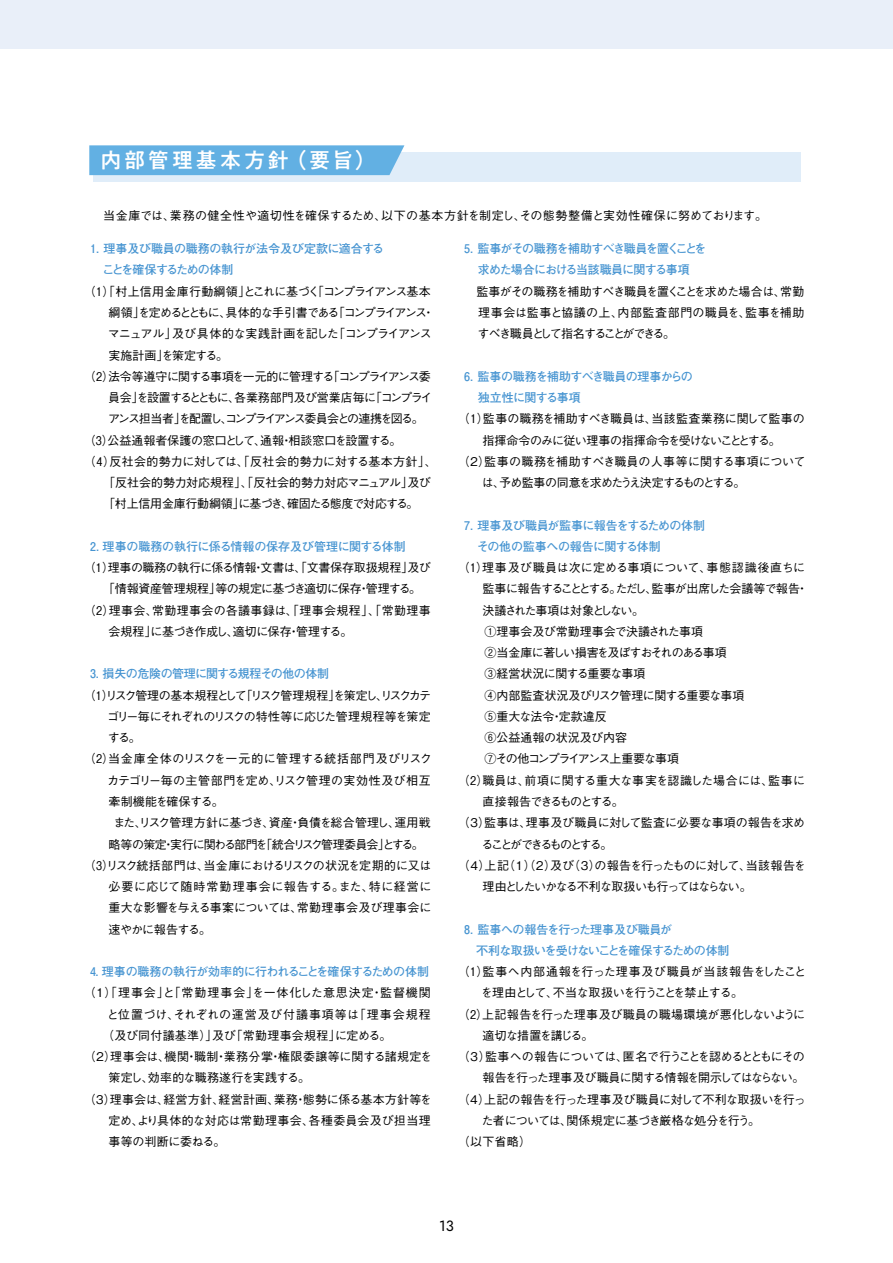
<style>
.page{position:relative;width:893px;height:1263px;background:#fff}
.page>*{position:absolute;margin:0;border:0;box-sizing:border-box;transform-origin:0 0}
.t1{font:500 21px "PA1 Gothic Std";letter-spacing:.135em;color:#fff}
.t2{font:14.85px "Jost";color:#000}
.t3{font:500 12px/21.3px "Gothic BBB Pro";letter-spacing:-.03em;color:#000;text-align:justify}
.t4{font:500 12px "Gothic BBB Pro";color:#000}
.t5{font:500 12px "Gothic BBB Pro";letter-spacing:-.01em;color:#000}
.t6{font:700 12px/21.3px "Futo Go B101 Pro";letter-spacing:-.045em;color:#4694d1}
.t7{font:500 12px "Gothic BBB Pro";letter-spacing:.03em;color:#000}
.t8{font:500 12px "Gothic BBB Pro";letter-spacing:-.06em;color:#000}
.t9{font:500 12px "Gothic BBB Pro";letter-spacing:.035em;color:#000}
.t10{font:500 12px "Gothic BBB Pro";letter-spacing:.02em;color:#000}
.t11{font:500 12px "Gothic BBB Pro";letter-spacing:-.115em;color:#000}
.t12{font:500 12px "Gothic BBB Pro";letter-spacing:-.05em;color:#000}
.t13{font:500 12px "Gothic BBB Pro";letter-spacing:-.07em;color:#000}
.t14{font:500 12px "Gothic BBB Pro";letter-spacing:.08em;color:#000}
.t15{font:500 12px "Gothic BBB Pro";letter-spacing:-.065em;color:#000}
.t16{font:700 12px/21.3px "Futo Go B101 Pro";letter-spacing:-.075em;color:#4694d1}
.t17{font:700 12px/21.3px "Futo Go B101 Pro";letter-spacing:-.065em;color:#4694d1}
.t18{font:500 12px "Gothic BBB Pro";letter-spacing:-.08em;color:#000}
.t19{font:700 12px/21.3px "Futo Go B101 Pro";letter-spacing:-.02em;color:#4694d1}
.t20{font:500 12px "Gothic BBB Pro";letter-spacing:-.12em;color:#000}
.t21{font:500 12px "Gothic BBB Pro";letter-spacing:-.135em;color:#000}
.t22{font:500 12px "Gothic BBB Pro";letter-spacing:-.005em;color:#000}
.t23{font:500 12px "Gothic BBB Pro";letter-spacing:.04em;color:#000}
.t24{font:500 12px "Gothic BBB Pro";letter-spacing:-.09em;color:#000}
.t25{font:700 12px "Futo Go B101 Pro";letter-spacing:-.015em;color:#4694d1}
.t26{font:500 12px "Gothic BBB Pro";letter-spacing:.045em;color:#000}
.t27{font:500 12px "Gothic BBB Pro";letter-spacing:-.095em;color:#000}
.t28{font:500 12px "Gothic BBB Pro";letter-spacing:-.105em;color:#000}
.t29{font:500 12px "Gothic BBB Pro";letter-spacing:-.13em;color:#000}
.t30{font:500 12px "Gothic BBB Pro";letter-spacing:-.125em;color:#000}
.t31{font:500 12px "Gothic BBB Pro";letter-spacing:-.195em;color:#000}
</style>
<div class="page">
<div style="left:94px;top:152px;width:707px;height:30px;background:#e0edf9"></div>
<div style="left:89px;top:145px;width:315px;height:30px;background:#62b0e3"></div>
<div style="left:0;top:0;width:893px;height:49px;background:#e9eff9"></div>
<h1 class="t1" style="left:100px;top:147px;width:277px">内部管理基本方針（要旨）</h1>
<p class="t7" style="left:90px;top:206px;width:678px">　当金庫では、業務の健全性や適切性を確保するため、以下の基本方針を制定し、その態勢整備と実効性確保に努めております。</p>
<p class="t19" style="left:103px;top:236px;width:283px;text-indent:-12px">1. 理事及び職員の職務の執行が法令及び定款に適合することを確保するための体制</p>
<p class="t3" style="left:84px;top:279px;width:348px">（1）「村上信用金庫行動綱領」とこれに基づく「コンプライアンス基本</p>
<p class="t20" style="left:109px;top:303px;width:328px">綱領」を定めるとともに、具体的な手引書である「コンプライアンス・</p>
<p class="t8" style="left:108px;top:324px;width:326px">マニュアル」及び具体的な実践計画を記した「コンプライアンス</p>
<p class="t4" style="left:109px;top:345px;width:121px">実施計画」を策定する。</p>
<p class="t13" style="left:84px;top:367px;width:348px">（2）法令等遵守に関する事項を一元的に管理する「コンプライアンス委</p>
<p class="t12" style="left:108px;top:388px;width:326px">員会」を設置するとともに、各業務部門及び営業店毎に「コンプライ</p>
<p class="t21" style="left:108px;top:409px;width:317px">アンス担当者」を配置し、コンプライアンス委員会との連携を図る。</p>
<p class="t4" style="left:84px;top:430px;width:319px">（3）公益通報者保護の窓口として、通報・相談窓口を設置する。</p>
<p class="t4" style="left:84px;top:452px;width:354px">（4）反社会的勢力に対しては、「反社会的勢力に対する基本方針」、</p>
<p class="t4" style="left:103px;top:473px;width:329px">「反社会的勢力対応規程」、「反社会的勢力対応マニュアル」及び</p>
<p class="t3" style="left:103px;top:492px;width:317px">「村上信用金庫行動綱領」に基づき、確固たる態度で対応する。</p>
<p class="t25" style="left:90px;top:537px;width:317px">2. 理事の職務の執行に係る情報の保存及び管理に関する体制</p>
<p class="t3" style="left:84px;top:555px;width:348px">（1）理事の職務の執行に係る情報・文書は、「文書保存取扱規程」及び</p>
<p class="t3" style="left:103px;top:577px;width:320px">「情報資産管理規程」等の規定に基づき適切に保存・管理する。</p>
<p class="t7" style="left:84px;top:600px;width:348px">（2）理事会、常勤理事会の各議事録は、「理事会規程」、「常勤理事</p>
<p class="t3" style="left:109px;top:619px;width:245px">会規程」に基づき作成し、適切に保存・管理する。</p>
<p class="t6" style="left:90px;top:662px;width:240px">3. 損失の危険の管理に関する規程その他の体制</p>
<p class="t11" style="left:84px;top:685px;width:349px">（1）リスク管理の基本規程として「リスク管理規程」を策定し、リスクカテ</p>
<p class="t15" style="left:107px;top:707px;width:325px">ゴリー毎にそれぞれのリスクの特性等に応じた管理規程等を策定</p>
<p class="t3" style="left:108px;top:725px;width:34px">する。</p>
<p class="t9" style="left:84px;top:749px;width:349px">（2）当金庫全体のリスクを一元的に管理する統括部門及びリスク</p>
<p class="t7" style="left:107px;top:771px;width:325px">カテゴリー毎の主管部門を定め、リスク管理の実効性及び相互</p>
<p class="t5" style="left:109px;top:792px;width:117px">牽制機能を確保する。</p>
<p class="t5" style="left:103px;top:813px;width:330px">　また、リスク管理方針に基づき、資産・負債を総合管理し、運用戦</p>
<p class="t18" style="left:109px;top:834px;width:317px">略等の策定・実行に関わる部門を「統合リスク管理委員会」とする。</p>
<p class="t3" style="left:84px;top:853px;width:349px">（3）リスク統括部門は、当金庫におけるリスクの状況を定期的に又は</p>
<p class="t26" style="left:109px;top:877px;width:324px">必要に応じて随時常勤理事会に報告する。また、特に経営に</p>
<p class="t5" style="left:109px;top:898px;width:324px">重大な影響を与える事案については、常勤理事会及び理事会に</p>
<p class="t3" style="left:109px;top:917px;width:104px">速やかに報告する。</p>
<p class="t6" style="left:90px;top:959px;width:340px">4. 理事の職務の執行が効率的に行われることを確保するための体制</p>
<p class="t14" style="left:84px;top:983px;width:348px">（１）「理事会」と「常勤理事会」を一体化した意思決定・監督機関</p>
<p class="t14" style="left:107px;top:1004px;width:325px">と位置づけ、それぞれの運営及び付議事項等は「理事会規程</p>
<p class="t10" style="left:102px;top:1026px;width:291px">（及び同付議基準）」及び「常勤理事会規程」に定める。</p>
<p class="t9" style="left:84px;top:1047px;width:350px">（２）理事会は、機関・職制・業務分掌・権限委譲等に関する諸規定を</p>
<p class="t5" style="left:109px;top:1068px;width:203px">策定し、効率的な職務遂行を実践する。</p>
<p class="t10" style="left:84px;top:1089px;width:350px">（３）理事会は、経営方針、経営計画、業務・態勢に係る基本方針等を</p>
<p class="t9" style="left:109px;top:1111px;width:324px">定め、より具体的な対応は常勤理事会、各種委員会及び担当理</p>
<p class="t5" style="left:109px;top:1132px;width:118px">事等の判断に委ねる。</p>
<p class="t16" style="left:464px;top:236px;width:244px">5. 監事がその職務を補助すべき職員を置くことを　求めた場合における当該職員に関する事項</p>
<p class="t3" style="left:477px;top:279px;width:329px;text-indent:-13px">　監事がその職務を補助すべき職員を置くことを求めた場合は、常勤理事会は監事と協議の上、内部監査部門の職員を、監事を補助すべき職員として指名することができる。</p>
<p class="t6" style="left:464px;top:364px;width:230px">6. 監事の職務を補助すべき職員の理事からの　独立性に関する事項</p>
<p class="t4" style="left:458px;top:409px;width:348px">（1）監事の職務を補助すべき職員は、当該監査業務に関して監事の</p>
<p class="t8" style="left:483px;top:430px;width:300px">指揮命令のみに従い理事の指揮命令を受けないこととする。</p>
<p class="t22" style="left:458px;top:452px;width:349px">（２）監事の職務を補助すべき職員の人事等に関する事項について</p>
<p class="t11" style="left:482px;top:473px;width:265px">は、予め監事の同意を求めたうえ決定するものとする。</p>
<p class="t6" style="left:464px;top:513px;width:242px">7. 理事及び職員が監事に報告をするための体制　その他の監事への報告に関する体制</p>
<p class="t10" style="left:458px;top:558px;width:349px">（1）理事及び職員は次に定める事項について、事態認識後直ちに</p>
<p class="t13" style="left:483px;top:579px;width:327px">監事に報告することとする。ただし、監事が出席した会議等で報告・</p>
<p class="t29" style="left:483px;top:600px;width:163px">決議された事項は対象としない。</p>
<p class="t4" style="left:484px;top:622px;width:220px">①理事会及び常勤理事会で決議された事項</p>
<p class="t27" style="left:484px;top:643px;width:244px">②当金庫に著しい損害を及ぼすおそれのある事項</p>
<p class="t3" style="left:484px;top:662px;width:162px">③経営状況に関する重要な事項</p>
<p class="t3" style="left:484px;top:683px;width:261px">④内部監査状況及びリスク管理に関する重要な事項</p>
<p class="t4" style="left:484px;top:707px;width:124px">⑤重大な法令・定款違反</p>
<p class="t4" style="left:484px;top:728px;width:144px">⑥公益通報の状況及び内容</p>
<p class="t28" style="left:484px;top:749px;width:196px">⑦その他コンプライアンス上重要な事項</p>
<p class="t4" style="left:458px;top:770px;width:349px">（2）職員は、前項に関する重大な事実を認識した場合には、監事に</p>
<p class="t30" style="left:483px;top:792px;width:143px">直接報告できるものとする。</p>
<p class="t3" style="left:458px;top:810px;width:349px">（３）監事は、理事及び職員に対して監査に必要な事項の報告を求め</p>
<p class="t31" style="left:481px;top:834px;width:133px">ることができるものとする。</p>
<p class="t12" style="left:458px;top:856px;width:349px">（4）上記（１）（２）及び（3）の報告を行ったものに対して、当該報告を</p>
<p class="t11" style="left:483px;top:877px;width:271px">理由としたいかなる不利な取扱いも行ってはならない。</p>
<p class="t17" style="left:464px;top:917px;width:267px">8. 監事への報告を行った理事及び職員が<br>　不利な取扱いを受けないことを確保するための体制</p>
<p class="t23" style="left:458px;top:962px;width:350px">（1）監事へ内部通報を行った理事及び職員が当該報告をしたこと</p>
<p class="t15" style="left:481px;top:983px;width:264px">を理由として、不当な取扱いを行うことを禁止する。</p>
<p class="t5" style="left:458px;top:1004px;width:349px">（2）上記報告を行った理事及び職員の職場環境が悪化しないように</p>
<p class="t18" style="left:482px;top:1026px;width:112px">適切な措置を講じる。</p>
<p class="t8" style="left:458px;top:1047px;width:348px">（３）監事への報告については、匿名で行うことを認めるとともにその</p>
<p class="t24" style="left:482px;top:1068px;width:324px">報告を行った理事及び職員に関する情報を開示してはならない。</p>
<p class="t3" style="left:458px;top:1087px;width:349px">（4）上記の報告を行った理事及び職員に対して不利な取扱いを行っ</p>
<p class="t8" style="left:482px;top:1111px;width:280px">た者については、関係規定に基づき厳格な処分を行う。</p>
<p class="t3" style="left:458px;top:1129px;width:75px">（以下省略）</p>
<p class="t2" style="left:439px;top:1216px;width:16px">13</p>
</div>
